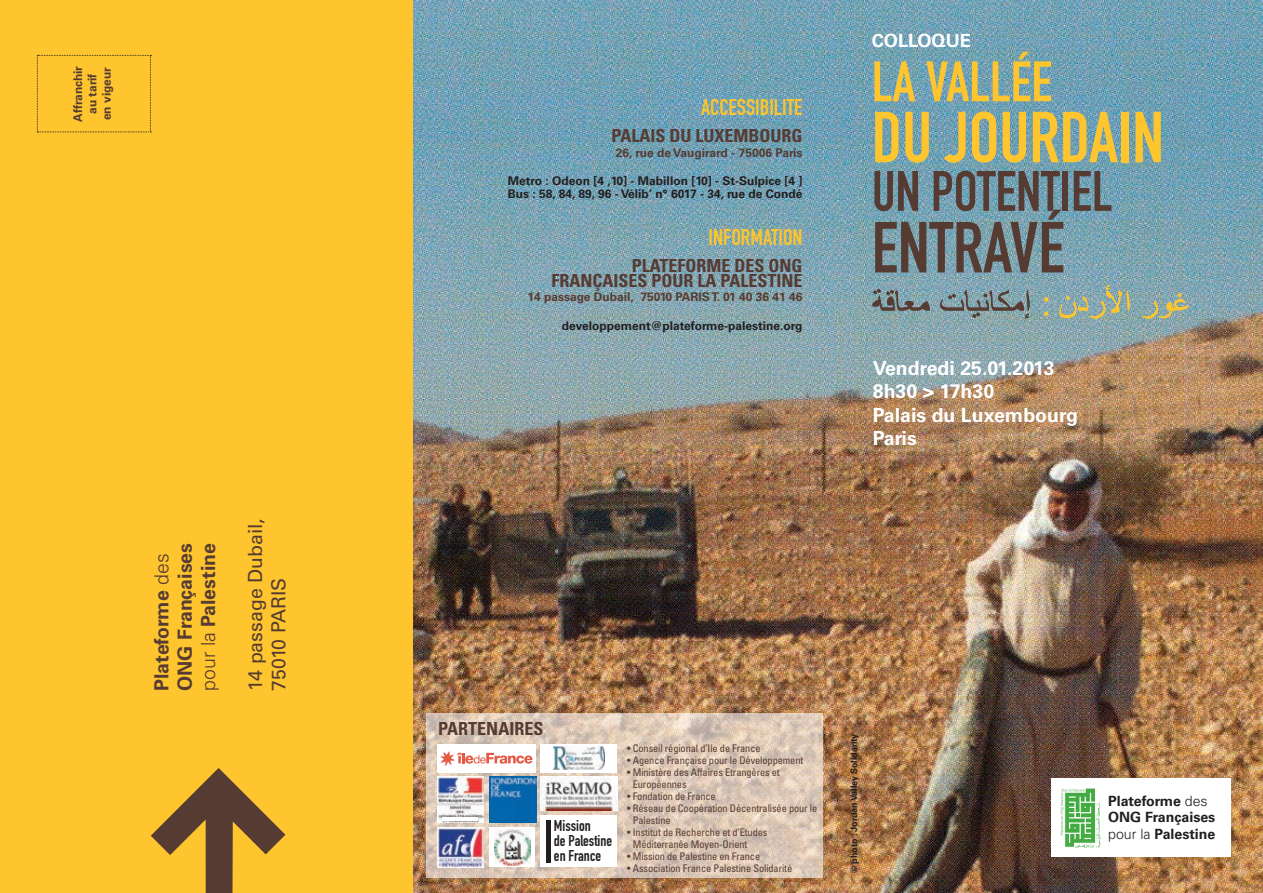
<style>
.page{position:relative;width:1263px;height:893px;background:#fff}
.page>*{position:absolute;margin:0;border:0;box-sizing:border-box;transform-origin:0 0}
.t1{font:70.95px "DIN Engschrift Std";color:#fec52e}
.t2{font:70.95px "DIN Engschrift Std";color:#563b32}
.t3{font:55.95px "DIN Engschrift Std";color:#563b32}
.t4{font:55.95px "DIN Engschrift Std";color:#fec52e}
.t5{font:22.5px "DIN Engschrift Std";color:#fec52e}
.t6{font:700 19.5px/23.4px "Univers LT Std";color:#fff}
.t7{font:700 19.5px/23.4px "Univers LT Std";color:#563b32}
.t8{font:19.5px/23.4px "Univers LT Std";color:#563b32}
.t9{font:700 18.15px "Univers LT Std";color:#fff}
.t10{font:700 condensed 18px/15px "Univers LT Std";color:#563b32;text-align:right}
.t11{font:15.45px/14.9px "DIN Engschrift Std";color:#231f20}
.t12{font:700 14.1px/17px "Univers LT Std";color:#231f20}
.t13{font:700 12px/13.5px "Univers LT Std";color:#231f20}
.t14{font:700 12px/14.4px "Univers LT Std";color:#563b32;text-align:center}
.t15{font:condensed 10.5px/12px "Univers LT Std";letter-spacing:-.01em;color:#563b32}
.t16{font:700 9px "Univers LT Std";letter-spacing:-.01em;color:#231f20}
.s1{font-weight:300}
</style>
<div class="page">
<img style="left:412px;top:0;width:851px;height:893px">
<div style="left:0;top:0;width:412px;height:893px;background:#fec52e"></div>
<div style="left:1051px;top:778px;width:179px;height:79px;background:#fff"></div>
<svg style="left:37px;top:55px;width:114px;height:78px"></svg>
<svg style="left:871px;top:289px;width:161px;height:30px"></svg>
<img style="left:873px;top:289px;width:158px;height:22px">
<svg style="left:1060px;top:788px;width:41px;height:61px"></svg>
<img style="left:1044px;top:285px;width:144px;height:34px">
<svg style="left:426px;top:713px;width:397px;height:165px;background:#ddc9b9"></svg>
<img style="left:490px;top:777px;width:46px;height:46px">
<img style="left:437px;top:827px;width:46px;height:40px">
<div style="left:540px;top:744px;width:77px;height:28px;background:#fff"></div>
<img style="left:554px;top:747px;width:50px;height:23px">
<svg style="left:490px;top:827px;width:45px;height:40px"></svg>
<img style="left:495px;top:830px;width:35px;height:35px">
<img style="left:540px;top:777px;width:77px;height:34px">
<div style="left:437px;top:744px;width:99px;height:28px;background:#fff"></div>
<svg style="left:440px;top:751px;width:93px;height:15px"></svg>
<img style="left:437px;top:777px;width:46px;height:46px">
<hr style="left:442px;top:818px;width:36px;height:3px;background:#fff">
<div style="left:540px;top:816px;width:77px;height:51px;background:#fff"></div>
<hr style="left:546px;top:820px;width:4px;height:42px;background:#231f20">
<svg style="left:151px;top:768px;width:134px;height:125px"></svg>
<p class="t14" style="left:71px;top:122px;width:57px;rotate:-90deg">Affranchir au tarif en vigeur</p>
<h3 class="t7" style="left:150px;top:691px;width:149px;rotate:-90deg">Plateforme <span class="s1">des </span>ong Françaises <span class="s1">pour la</span> Palestine</h3>
<h3 class="t8" style="left:243px;top:691px;width:174px;rotate:-90deg">14 passage Dubail,<br>75010 PARIS</h3>
<h3 class="t5" style="left:701px;top:94px;width:103px">ACCESSIBILITE</h3>
<h3 class="t10" style="left:611px;top:128px;width:193px">PALAIS DU LUXEMBOURG</h3>
<p class="t14" style="left:616px;top:145px;width:188px">26, rue de Vaugirard - 75006 Paris</p>
<p class="t13" style="left:508px;top:174px;width:296px">Metro : Odeon [4 ,10] - Mabillon [10] - St-Sulpice [4 ]<br>Bus : 58, 84, 89, 96 - Vélib’ n° 6017 - 34, rue de Condé</p>
<h3 class="t5" style="left:708px;top:224px;width:96px">INFORMATION</h3>
<h3 class="t10" style="left:551px;top:258px;width:253px">PLATEFORME DES ONG<br>FRANÇAISES POUR LA PALESTINE</h3>
<p class="t14" style="left:527px;top:290px;width:277px">14 passage Dubail, 75010 PARIS T. 01 40 36 41 46</p>
<p class="t13" style="left:562px;top:319px;width:242px">developpement@plateforme-palestine.org</p>
<h3 class="t9" style="left:872px;top:30px;width:13px">collo</h3>
<h3 class="t9" style="left:931px;top:30px;width:41px">que</h3>
<h2 class="t4" style="left:872px;top:49px;width:182px">LA VALLÉE</h2>
<h1 class="t1" style="left:872px;top:96px;width:294px">DU JOURDAIN</h1>
<h2 class="t3" style="left:872px;top:158px;width:242px">UN POTENTIEL</h2>
<h1 class="t2" style="left:872px;top:206px;width:194px">ENTRAVÉ</h1>
<h3 class="t6" style="left:873px;top:356px;width:207px">Vendredi 25.01.2013<br>8h30 &gt; 17h30<br>Palais du Luxembourg<br>Paris</h3>
<h3 class="t10" style="left:438px;top:721px;width:107px">PARTENAIRES</h3>
<h3 class="t11" style="left:554px;top:818px;width:60px">MISSION<br>DE PALESTINE<br>EN FRANCE</h3>
<p class="t15" style="left:627px;top:742px;width:135px">• Conseil régional d’Ile de France</p>
<p class="t15" style="left:627px;top:754px;width:178px">• Agence Française pour le Développement</p>
<p class="t15" style="left:633px;top:766px;width:149px;text-indent:-6px">• Ministère des Affaires Etrangères et<br>Européennes</p>
<p class="t15" style="left:627px;top:790px;width:90px">• Fondation de France</p>
<p class="t15" style="left:633px;top:802px;width:186px;text-indent:-6px">• Réseau de Coopération Décentralisée pour le<br>Palestine</p>
<p class="t15" style="left:633px;top:826px;width:136px;text-indent:-6px">• Institut de Recherche et d’Etudes<br>Méditerranée Moyen-Orient</p>
<p class="t15" style="left:627px;top:850px;width:135px">• Mission de Palestine en France</p>
<p class="t15" style="left:627px;top:862px;width:167px">• Association France Palestine Solidarité</p>
<p class="t16" style="left:848px;top:873px;width:141px;rotate:-90deg">© photo : Jordan Valley Solidarity</p>
<h3 class="t12" style="left:1108px;top:792px;width:109px">Plateforme <span class="s1">des </span>ong Françaises <span class="s1">pour la</span> Palestine</h3>
</div>
